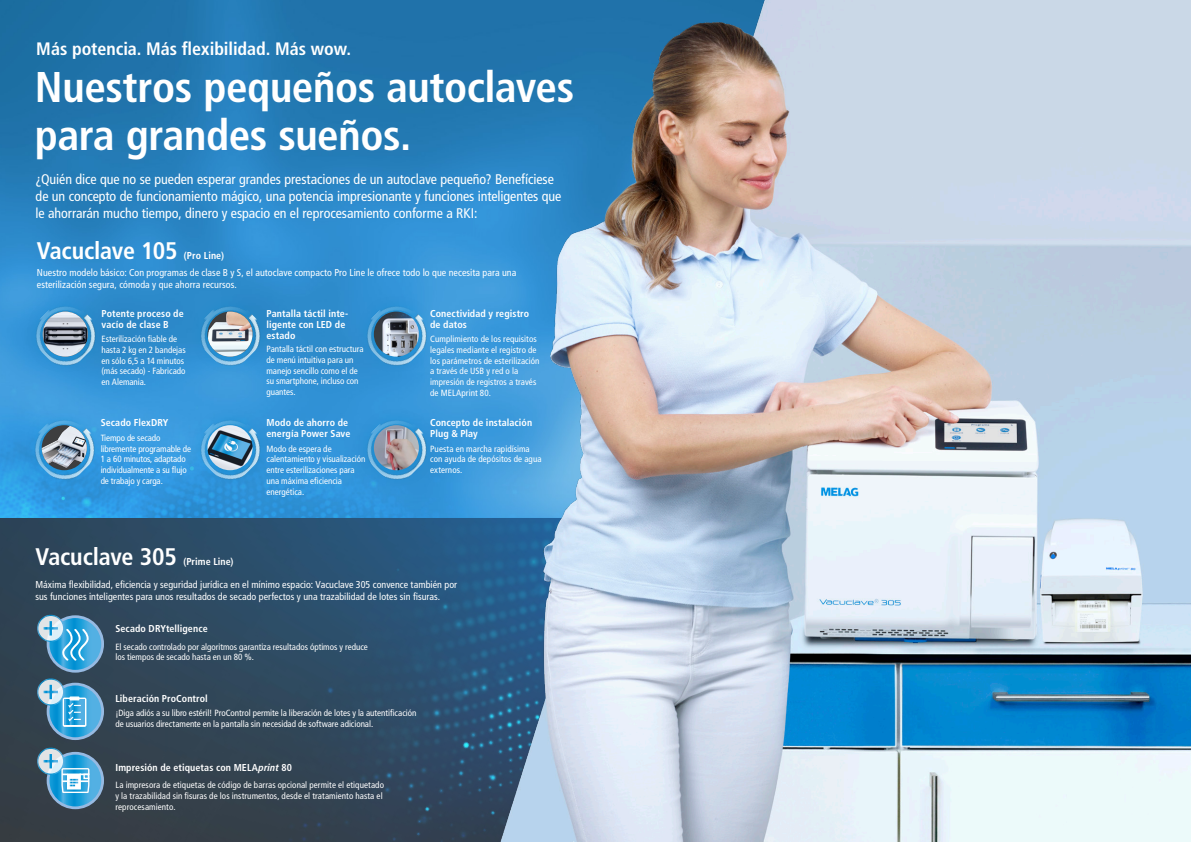
<style>
.page{position:relative;width:1191px;height:842px;background:#fff}
.page>*{position:absolute;margin:0;border:0;box-sizing:border-box;transform-origin:0 0}
.t1{font:700 condensed 43px/48px "Frutiger LT Pro";letter-spacing:-.01em;color:#fff}
.t2{font:700 condensed 24px "Frutiger LT Pro";letter-spacing:-.005em;color:#fff}
.t3{font:700 condensed 18px "Frutiger LT Pro";color:#fff}
.t4{font:condensed 14px/16.8px "Frutiger LT Pro";letter-spacing:-.005em;color:#fff}
.t5{font:condensed 10px/12px "Frutiger LT Pro";letter-spacing:.005em;color:#fff}
.t6{font:700 condensed 10px/11px "Frutiger LT Pro";letter-spacing:.01em;color:#fff}
.t7{font:condensed 9px/10.8px "Frutiger LT Pro";color:#fff}
.s1{font-style:italic}
</style>
<div class="page">
<img style="left:0;top:518px;width:461px;height:324px">
<img style="left:0;top:0;width:461px;height:518px">
<img style="left:24px;top:293px;width:83px;height:83px">
<img style="left:188px;top:406px;width:84px;height:84px">
<img style="left:355px;top:406px;width:83px;height:84px">
<img style="left:188px;top:293px;width:84px;height:83px">
<img style="left:355px;top:293px;width:83px;height:83px">
<img style="left:23px;top:406px;width:83px;height:84px">
<img style="left:461px;top:0;width:730px;height:842px">
<div style="left:26px;top:295px;width:78px;height:78px;background:#008ed1;opacity:.7"></div>
<img style="left:43px;top:312px;width:45px;height:45px;border-radius:23px">
<div style="left:191px;top:295px;width:78px;height:78px;background:#008ed1;opacity:.7"></div>
<img style="left:207px;top:312px;width:45px;height:45px;border-radius:23px">
<div style="left:357px;top:295px;width:78px;height:78px;background:#008ed1;opacity:.7"></div>
<img style="left:374px;top:312px;width:45px;height:45px;border-radius:23px">
<div style="left:191px;top:408px;width:78px;height:79px;background:#008ed1;opacity:.7"></div>
<img style="left:207px;top:425px;width:45px;height:45px;border-radius:23px">
<div style="left:357px;top:408px;width:78px;height:79px;background:#008ed1;opacity:.7"></div>
<img style="left:374px;top:425px;width:45px;height:45px;border-radius:23px">
<div style="left:25px;top:408px;width:78px;height:79px;background:#008ed1;opacity:.7"></div>
<img style="left:42px;top:425px;width:45px;height:45px;border-radius:23px">
<svg style="left:48px;top:753px;width:55px;height:55px"></svg>
<div style="left:47px;top:752px;width:57px;height:57px;border:3px solid #97bae2;border-radius:50%"></div>
<svg style="left:38px;top:748px;width:26px;height:26px"></svg>
<div style="left:37px;top:748px;width:27px;height:27px;border:1px solid #fff;border-radius:50%"></div>
<svg style="left:48px;top:617px;width:55px;height:54px"></svg>
<div style="left:47px;top:615px;width:57px;height:58px;border:3px solid #97bae2;border-radius:50%"></div>
<svg style="left:38px;top:615px;width:26px;height:26px"></svg>
<div style="left:37px;top:615px;width:27px;height:27px;border:1px solid #fff;border-radius:50%"></div>
<svg style="left:44px;top:621px;width:46px;height:41px;background:#5ab0da"></svg>
<svg style="left:48px;top:684px;width:55px;height:55px"></svg>
<div style="left:47px;top:683px;width:57px;height:57px;border:3px solid #97bae2;border-radius:50%"></div>
<svg style="left:38px;top:679px;width:26px;height:26px"></svg>
<div style="left:37px;top:678px;width:27px;height:28px;border:1px solid #fff;border-radius:50%"></div>
<svg style="left:44px;top:685px;width:42px;height:42px;background:#60b2db"></svg>
<svg style="left:44px;top:754px;width:46px;height:64px;background:#5b9cbd"></svg>
<p class="t3" style="left:36px;top:38px;width:316px">Más potencia. Más flexibilidad. Más wow.</p>
<p class="t1" style="left:35px;top:64px;width:541px">Nuestros pequeños autoclaves para grandes sueños.</p>
<p class="t4" style="left:36px;top:171px;width:527px">¿Quién dice que no se pueden esperar grandes prestaciones de un autoclave pequeño? Benefíciese de un concepto de funcionamiento mágico, una potencia impresionante y funciones inteligentes que le ahorrarán mucho tiempo, dinero y espacio en el reprocesamiento conforme a RKI:</p>
<p class="t2" style="left:37px;top:237px;width:142px">Vacuclave 105</p>
<p class="t6" style="left:184px;top:250px;width:42px">(Pro Line)</p>
<p class="t5" style="left:37px;top:267px;width:481px">Nuestro modelo básico: Con programas de clase B y S, el autoclave compacto Pro Line le ofrece todo lo que necesita para una esterilización segura, cómoda y que ahorra recursos.</p>
<p class="t6" style="left:102px;top:308px;width:84px">Potente proceso de vacío de clase B</p>
<p class="t7" style="left:102px;top:334px;width:86px">Esterilización fiable de hasta 2 kg en 2 bandejas en sólo 6,5 a 14 minutos (más secado) - Fabricado en Alemania.</p>
<p class="t6" style="left:101px;top:417px;width:69px">Secado FlexDRY</p>
<p class="t7" style="left:101px;top:432px;width:92px">Tiempo de secado libremente programable de<br>1 a 60 minutos, adaptado individualmente a su flujo de trabajo y carga.</p>
<p class="t2" style="left:35px;top:542px;width:143px">Vacuclave 305</p>
<p class="t6" style="left:183px;top:555px;width:52px">(Prime Line)</p>
<p class="t6" style="left:266px;top:308px;width:83px">Pantalla táctil inte&shy;ligente con LED de estado</p>
<p class="t6" style="left:430px;top:308px;width:101px">Conectividad y registro de datos</p>
<p class="t7" style="left:266px;top:343px;width:99px">Pantalla táctil con estructura de menú intuitiva para un manejo sencillo como el de su smartphone, incluso con guantes.</p>
<p class="t7" style="left:430px;top:334px;width:111px">Cumplimiento de los requisitos legales mediante el registro de los parámetros de esterilización a través de USB y red o la impresión de registros a través de MELAprint 80.</p>
<p class="t6" style="left:266px;top:417px;width:85px">Modo de ahorro de energía Power Save</p>
<p class="t6" style="left:430px;top:417px;width:104px">Concepto de instalación<br>Plug &amp; Play</p>
<p class="t7" style="left:266px;top:443px;width:100px">Modo de espera de calentamiento y visualización entre esterilizaciones para una máxima eficiencia energética.</p>
<p class="t7" style="left:430px;top:443px;width:113px">Puesta en marcha rapidísima con ayuda de depósitos de agua externos.</p>
<p class="t5" style="left:35px;top:579px;width:423px">Máxima flexibilidad, eficiencia y seguridad jurídica en el mínimo espacio: Vacuclave 305 convence también por sus funciones inteligentes para unos resultados de secado perfectos y una trazabilidad de lotes sin fisuras.</p>
<p class="t6" style="left:115px;top:623px;width:94px">Secado DRYtelligence</p>
<p class="t7" style="left:115px;top:641px;width:254px">El secado controlado por algoritmos garantiza resultados óptimos y reduce los tiempos de secado hasta en un 80 %.</p>
<p class="t6" style="left:115px;top:693px;width:94px">Liberación ProControl</p>
<p class="t7" style="left:115px;top:708px;width:302px">¡Diga adiós a su libro estéril! ProControl permite la liberación de lotes y la autentificación de usuarios directamente en la pantalla sin necesidad de software adicional.</p>
<p class="t6" style="left:115px;top:762px;width:178px">Impresión de etiquetas con MELA<span class="s1">print</span> 80</p>
<p class="t7" style="left:115px;top:780px;width:270px">La impresora de etiquetas de código de barras opcional permite el etiquetado y la trazabilidad sin fisuras de los instrumentos, desde el tratamiento hasta el reprocesamiento.</p>
</div>
